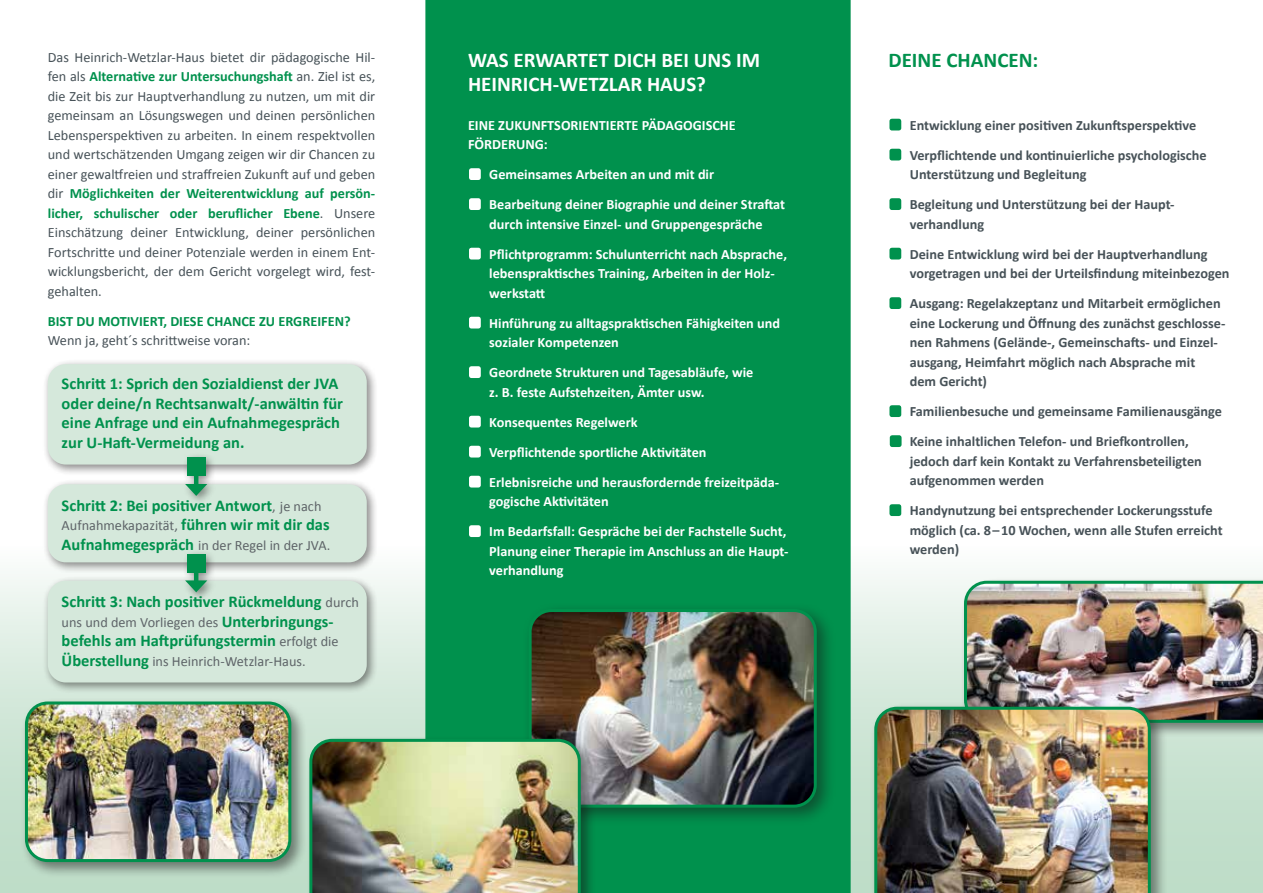
<style>
.page{position:relative;width:1263px;height:893px;background:#fff}
.page>*{position:absolute;margin:0;border:0;box-sizing:border-box;transform-origin:0 0}
.t1{font:700 21px/24px "Calibri";color:#fff}
.t2{font:700 21px "Calibri";color:#00914d}
.t3{font:700 16.5px/19.5px "Calibri";color:#00914d}
.t4{font:700 14.25px/19.5px "Calibri";color:#475258}
.t5{font:700 14.25px/19.5px "Calibri";color:#fff}
.t6{font:14.25px/19.5px "Calibri";color:#475258;text-align:justify}
.t7{font:14.25px/19.5px "Calibri";color:#5e6468}
.t8{font:700 14.25px "Calibri";color:#00914d}
.s1{font-weight:700;color:#00914d}
.s2{font-weight:400;font-size:14.25px;color:#5e6468}
.s3{font-weight:700;font-size:16.5px;color:#00914d}
.s4{color:#00914d}
</style>
<div class="page">
<div style="left:0;top:546px;width:1263px;height:347px;background:linear-gradient(to bottom,#f5f9f6,#b5d8c0)"></div>
<div style="left:425px;top:0;width:426px;height:893px;background:#00914d"></div>
<div style="left:43px;top:359px;width:335px;height:117px;background:#181716;opacity:.5"></div>
<div style="left:48px;top:364px;width:319px;height:101px;background:#d5e8db;border-radius:18px"></div>
<div style="left:43px;top:479px;width:335px;height:94px;background:#181716;opacity:.5"></div>
<div style="left:48px;top:484px;width:319px;height:78px;background:#d5e8db;border-radius:18px"></div>
<div style="left:43px;top:575px;width:335px;height:119px;background:#181716;opacity:.5"></div>
<div style="left:48px;top:581px;width:319px;height:101px;background:#d5e8db;border-radius:18px"></div>
<div style="left:181px;top:452px;width:36px;height:54px;background:#181716;opacity:.5"></div>
<hr style="left:194px;top:467px;width:4px;height:21px;background:#00914d">
<div style="left:187px;top:458px;width:18px;height:18px;background:#00914d"></div>
<svg style="left:185px;top:484px;width:22px;height:12px"></svg>
<div style="left:181px;top:549px;width:36px;height:53px;background:#181716;opacity:.5"></div>
<hr style="left:194px;top:563px;width:4px;height:22px;background:#00914d">
<div style="left:187px;top:554px;width:18px;height:18px;background:#00914d"></div>
<svg style="left:185px;top:580px;width:22px;height:12px"></svg>
<div style="left:521px;top:602px;width:315px;height:225px;background:#181716;opacity:.5"></div>
<img style="left:530px;top:610px;width:285px;height:196px">
<div style="left:529px;top:609px;width:288px;height:199px;border:3px solid #00914d;border-radius:21px"></div>
<div style="left:306px;top:736px;width:290px;height:157px;background:#181716;opacity:.5"></div>
<img style="left:309px;top:739px;width:272px;height:154px">
<div style="left:21px;top:698px;width:286px;height:180px;background:#181716;opacity:.5"></div>
<img style="left:26px;top:703px;width:264px;height:157px">
<div style="left:25px;top:701px;width:266px;height:161px;border:3px solid #00914d;border-radius:21px"></div>
<div style="left:961px;top:577px;width:302px;height:161px;background:#181716;opacity:.5"></div>
<img style="left:964px;top:581px;width:299px;height:142px">
<div style="left:870px;top:702px;width:297px;height:191px;background:#181716;opacity:.5"></div>
<img style="left:874px;top:707px;width:277px;height:186px">
<p class="t6" style="left:48px;top:47px;width:329px">Das Heinrich-Wetzlar-Haus bietet dir pädagogische Hil&shy;fen als <span class="s1">Alternative zur Untersuchungshaft</span> an. Ziel ist es, die Zeit bis zur Hauptverhandlung zu nutzen, um mit dir gemeinsam an Lösungswegen und deinen persönlichen Lebensperspektiven zu arbeiten. In einem respektvollen und wertschätzenden Umgang zeigen wir dir Chancen zu einer gewaltfreien und straffreien Zukunft auf und geben dir <span class="s1">Möglichkeiten der Weiterentwicklung auf persön&shy;licher, schulischer oder beruflicher Ebene</span>. Unsere Einschätzung deiner Entwicklung, deiner persönlichen Fortschritte und deiner Potenziale werden in einem Ent&shy;wicklungsbericht, der dem Gericht vorgelegt wird, fest&shy;gehalten.</p>
<p class="t8" style="left:48px;top:312px;width:304px">BIST DU MOTIVIERT, DIESE CHANCE ZU ERGREIFEN?</p>
<p class="t6" style="left:48px;top:330px;width:204px">Wenn ja, geht´s schrittweise voran:</p>
<p class="t3" style="left:62px;top:373px;width:283px">Schritt 1: Sprich den Sozialdienst der JVA oder deine/n Rechtsanwalt/-anwältin für eine Anfrage und ein Aufnahmegespräch zur U-Haft-Vermeidung an.</p>
<p class="t3" style="left:62px;top:495px;width:261px">Schritt 2: Bei positiver Antwort<span class="s2">, je nach</span></p>
<p class="t7" style="left:62px;top:515px;width:270px">Aufnahmekapazität, <span class="s3">führen wir mit dir das<br>Aufnahmegespräch</span> in der Regel in der JVA.</p>
<p class="t3" style="left:62px;top:591px;width:299px">Schritt 3: Nach positiver Rückmeldung <span class="s2">durch</span></p>
<p class="t7" style="left:62px;top:611px;width:273px">uns und dem Vorliegen des <span class="s3">Unterbringungs-</span></p>
<p class="t3" style="left:62px;top:630px;width:278px">befehls am Haftprüfungstermin <span class="s2">erfolgt die</span></p>
<p class="t7" style="left:62px;top:650px;width:245px"><span class="s3">Überstellung</span> ins Heinrich-Wetzlar-Haus.</p>
<h1 class="t1" style="left:468px;top:47px;width:294px">WAS ERWARTET DICH BEI UNS IM<br>HEINRICH-WETZLAR HAUS?</h1>
<h1 class="t2" style="left:888px;top:47px;width:151px">DEINE CHANCEN:</h1>
<p class="t5" style="left:468px;top:115px;width:269px">EINE ZUKUNFTSORIENTIERTE PÄDAGOGISCHE<br>FÖRDERUNG:</p>
<p class="t5" style="left:471px;top:164px;width:245px">■ Gemeinsames Arbeiten an und mit dir</p>
<p class="t5" style="left:471px;top:194px;width:316px;text-align:center">■ Bearbeitung deiner Biographie und deiner Straftat durch intensive Einzel- und Gruppengespräche</p>
<p class="t5" style="left:489px;top:244px;width:299px;text-indent:-18px">■ Pflichtprogramm: Schulunterricht nach Absprache, lebenspraktisches Training, Arbeiten in der Holz&shy;werkstatt</p>
<p class="t5" style="left:489px;top:313px;width:292px;text-indent:-18px">■ Hinführung zu alltagspraktischen Fähigkeiten und sozialer Kompetenzen</p>
<p class="t5" style="left:489px;top:362px;width:266px;text-indent:-18px">■ Geordnete Strukturen und Tagesabläufe, wie z. B. feste Aufstehzeiten, Ämter usw.</p>
<p class="t5" style="left:471px;top:412px;width:168px">■ Konsequentes Regelwerk</p>
<p class="t5" style="left:471px;top:442px;width:237px">■ Verpflichtende sportliche Aktivitäten</p>
<p class="t5" style="left:489px;top:472px;width:292px;text-indent:-18px">■ Erlebnisreiche und herausfordernde freizeitpäda&shy;gogische Aktivitäten</p>
<p class="t5" style="left:489px;top:521px;width:301px;text-indent:-18px">■ Im Bedarfsfall: Gespräche bei der Fachstelle Sucht,<br>Planung einer Therapie im Anschluss an die Haupt&shy;verhandlung</p>
<p class="t4" style="left:891px;top:115px;width:306px"><span class="s4">■</span> Entwicklung einer positiven Zukunftsperspektive</p>
<p class="t4" style="left:910px;top:145px;width:298px;text-indent:-18px"><span class="s4">■</span> Verpflichtende und kontinuierliche psychologische<br>Unterstützung und Begleitung</p>
<p class="t4" style="left:910px;top:194px;width:266px;text-indent:-18px"><span class="s4">■</span> Begleitung und Unterstützung bei der Haupt&shy;verhandlung</p>
<p class="t4" style="left:910px;top:244px;width:321px;text-indent:-18px"><span class="s4">■</span> Deine Entwicklung wird bei der Hauptverhandlung vorgetragen und bei der Urteilsfindung miteinbezogen</p>
<p class="t4" style="left:910px;top:293px;width:317px;text-indent:-18px"><span class="s4">■</span> Ausgang: Regelakzeptanz und Mitarbeit ermöglichen eine Lockerung und Öffnung des zunächst geschlosse&shy;nen Rahmens (Gelände-, Gemeinschafts- und Einzel&shy;ausgang, Heimfahrt möglich nach Absprache mit<br>dem Gericht)</p>
<p class="t4" style="left:891px;top:401px;width:332px"><span class="s4">■</span> Familienbesuche und gemeinsame Familienausgänge</p>
<p class="t4" style="left:910px;top:431px;width:294px;text-indent:-18px"><span class="s4">■</span> Keine inhaltlichen Telefon- und Briefkontrollen, jedoch darf kein Kontakt zu Verfahrensbeteiligten aufgenommen werden</p>
<p class="t4" style="left:910px;top:500px;width:314px;text-indent:-18px"><span class="s4">■</span> Handynutzung bei entsprechender Lockerungsstufe möglich (ca. 8–10 Wochen, wenn alle Stufen erreicht werden)</p>
</div>
